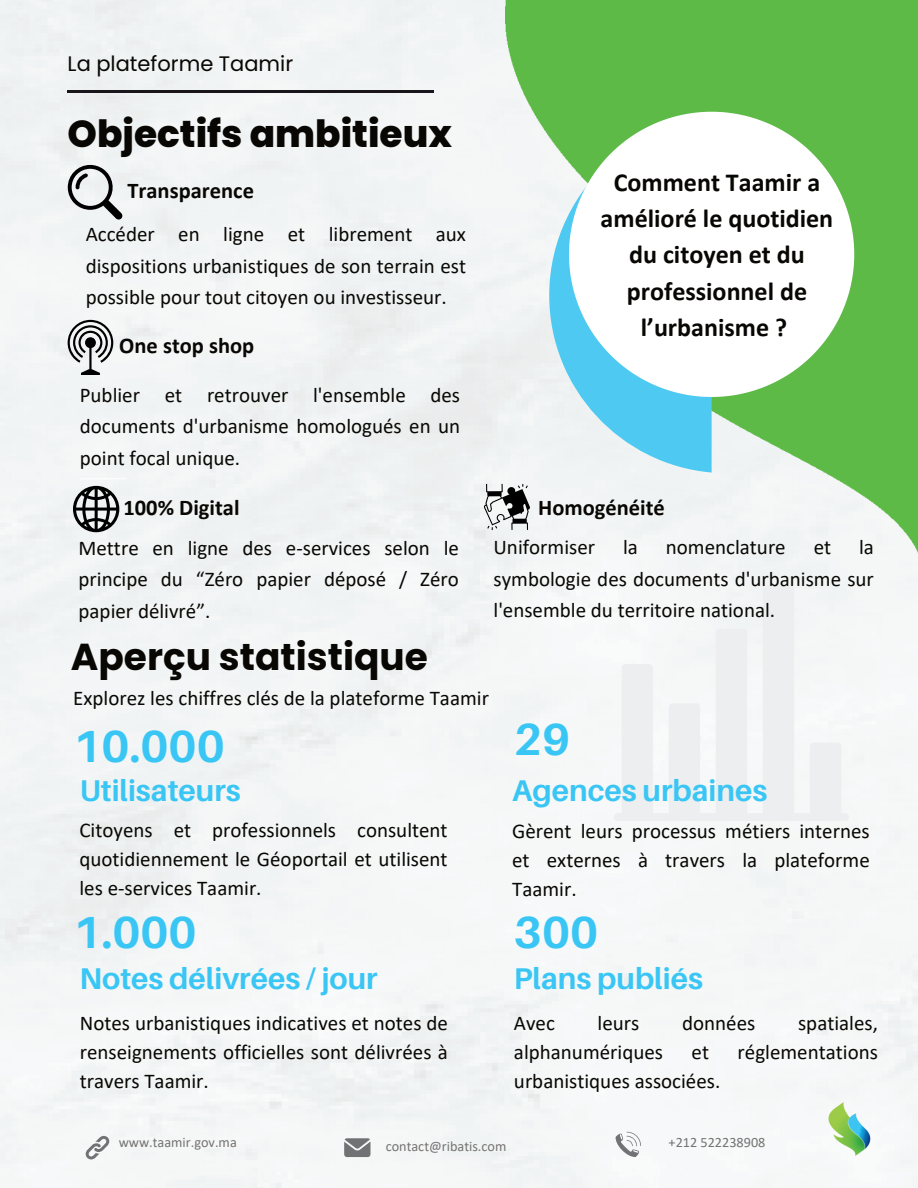
<style>
.page{position:relative;width:918px;height:1188px;background:#f3f5f6}
.page>*{position:absolute;margin:0;border:0;box-sizing:border-box;transform-origin:0 0}
.t1{font:700 45px "Aileron";color:#3ac6f4}
.t2{font:800 37.5px "Poppins";color:#080704}
.t3{font:700 37.5px "Poppins";color:#080704}
.t4{font:700 30px "Aileron";color:#3ac6f4}
.t5{font:700 26.1px/36.3px "Calibri";color:#080704;text-align:center}
.t6{font:700 22.5px "Calibri";color:#080704}
.t7{font:21px/31.5px "Calibri";color:#080704;text-align:justify}
.t8{font:21px "Poppins";color:#080704}
.t9{font:14.25px "Calibri";color:#757372}
</style>
<div class="page">
<hr style="left:79px;top:478px;width:47px;height:1px;background:#fff">
<img style="left:506px;top:0;width:412px;height:604px">
<hr style="left:68px;top:90px;width:366px;height:2px;background:#19151b">
<svg style="left:549px;top:157px;width:163px;height:316px"></svg>
<svg style="left:569px;top:112px;width:285px;height:285px"></svg>
<img style="left:828px;top:1103px;width:42px;height:52px">
<svg style="left:86px;top:1136px;width:23px;height:23px"></svg>
<svg style="left:615px;top:1132px;width:26px;height:25px"></svg>
<svg style="left:344px;top:1138px;width:26px;height:19px"></svg>
<svg style="left:484px;top:484px;width:46px;height:46px"></svg>
<svg style="left:73px;top:486px;width:46px;height:46px"></svg>
<div style="left:614px;top:586px;width:235px;height:235px;background:#f3f4f5"></div>
<svg style="left:68px;top:165px;width:55px;height:55px"></svg>
<svg style="left:68px;top:320px;width:45px;height:55px"></svg>
<p class="t8" style="left:68px;top:52px;width:227px">La plateforme Taamir</p>
<h2 class="t2" style="left:68px;top:112px;width:386px">Objectifs ambitieux</h2>
<p class="t6" style="left:127px;top:175px;width:128px">Transparence</p>
<p class="t7" style="left:86px;top:218px;width:382px">Accéder en ligne et librement aux dispositions urbanistiques de son terrain est possible pour tout citoyen ou investisseur.</p>
<p class="t6" style="left:119px;top:330px;width:136px">One stop shop</p>
<p class="t7" style="left:80px;top:379px;width:382px">Publier et retrouver l'ensemble des documents d'urbanisme homologués en un point focal unique.</p>
<p class="t5" style="left:601px;top:164px;width:234px">Comment Taamir a amélioré le quotidien du citoyen et du professionnel de l’urbanisme ?</p>
<p class="t6" style="left:538px;top:491px;width:128px">Homogénéité</p>
<p class="t6" style="left:123px;top:491px;width:118px">100% Digital</p>
<p class="t7" style="left:79px;top:531px;width:382px">Mettre en ligne des e-services selon le principe du “Zéro papier déposé / Zéro papier délivré”.</p>
<p class="t7" style="left:494px;top:531px;width:103px">Uniformiser</p>
<p class="t7" style="left:623px;top:531px;width:16px">la</p>
<p class="t7" style="left:666px;top:531px;width:121px">nomenclature</p>
<p class="t7" style="left:814px;top:531px;width:19px">et</p>
<p class="t7" style="left:494px;top:531px;width:382px;text-indent:366px">la symbologie des documents d'urbanisme sur l'ensemble du territoire national.</p>
<h2 class="t3" style="left:71px;top:635px;width:359px">Aperçu statistique</h2>
<p class="t7" style="left:73px;top:681px;width:417px">Explorez les chiffres clés de la plateforme Taamir</p>
<h1 class="t1" style="left:73px;top:722px;width:153px">10.000</h1>
<h1 class="t1" style="left:514px;top:714px;width:58px">29</h1>
<h3 class="t4" style="left:80px;top:774px;width:162px">Utilisateurs</h3>
<h3 class="t4" style="left:512px;top:774px;width:257px">Agences urbaines</h3>
<p class="t7" style="left:79px;top:815px;width:370px;line-height:29.2px">Citoyens et professionnels consultent quotidiennement le Géoportail et utilisent les e-services Taamir.</p>
<h1 class="t1" style="left:73px;top:908px;width:125px">1.000</h1>
<p class="t7" style="left:512px;top:816px;width:359px;line-height:29.2px">Gèrent leurs processus métiers internes et externes à travers la plateforme Taamir.</p>
<h1 class="t1" style="left:514px;top:908px;width:86px">300</h1>
<h3 class="t4" style="left:79px;top:962px;width:300px">Notes délivrées / jour</h3>
<h3 class="t4" style="left:514px;top:962px;width:190px">Plans publiés</h3>
<p class="t7" style="left:80px;top:1008px;width:370px;line-height:29.2px">Notes urbanistiques indicatives et notes de renseignements officielles sont délivrées à travers Taamir.</p>
<p class="t7" style="left:514px;top:1006px;width:42px">Avec</p>
<p class="t7" style="left:598px;top:1006px;width:43px">leurs</p>
<p class="t7" style="left:682px;top:1006px;width:75px">données</p>
<p class="t7" style="left:798px;top:1006px;width:81px">spatiales,</p>
<p class="t7" style="left:514px;top:1036px;width:151px">alphanumériques</p>
<p class="t7" style="left:692px;top:1036px;width:19px">et</p>
<p class="t7" style="left:738px;top:1036px;width:142px">réglementations</p>
<p class="t7" style="left:514px;top:1065px;width:208px">urbanistiques associées.</p>
<p class="t9" style="left:119px;top:1132px;width:120px">www.taamir.gov.ma</p>
<p class="t9" style="left:669px;top:1132px;width:98px">+212 522238908</p>
<p class="t9" style="left:386px;top:1136px;width:122px">contact@ribatis.com</p>
</div>
